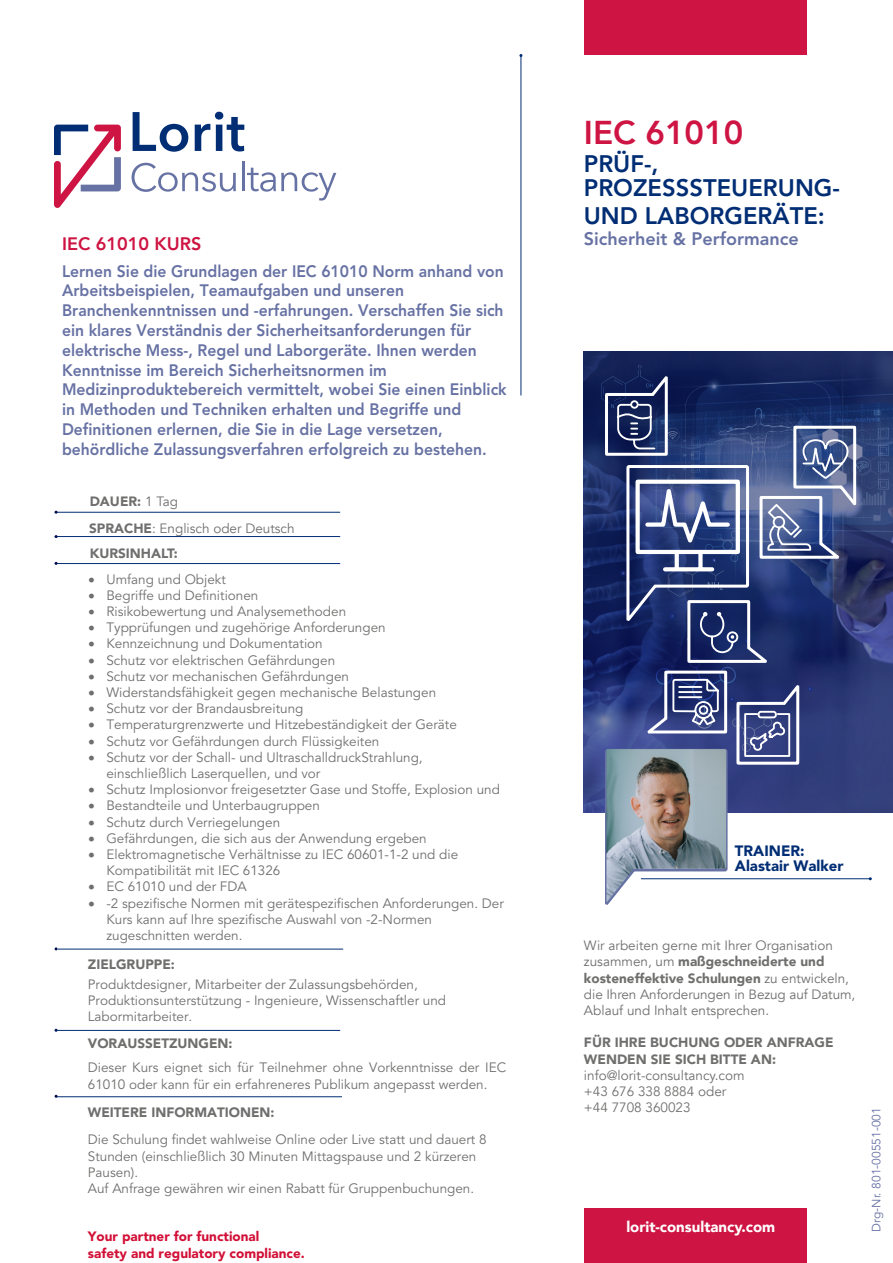
<style>
.page{position:relative;width:893px;height:1263px;background:#fff}
.page>*{position:absolute;margin:0;border:0;box-sizing:border-box;transform-origin:0 0}
.t1{font:800 33px "Avenir";color:#ce1442}
.t2{font:800 23.7px/24.5px "Avenir";color:#002d74}
.t3{font:800 18px "Avenir";color:#6772a4}
.t4{font:800 18px "Avenir";color:#ce1442}
.t5{font:800 16.5px/19.8px "Avenir";color:#6772a4;scale:.95 1}
.t6{font:900 15px/15.3px "Avenir";color:#002d74}
.t7{font:900 15px "Avenir";color:#fff}
.t8{font:13.5px/16.2px "Avenir";color:#6f6f6e}
.t9{font:900 13.5px/16.2px "Avenir";color:#6f6f6e}
.t10{font:900 13.5px/16.2px "Avenir";color:#d20f36}
.t11{font:12px "Avenir";color:#6772a4}
.s1{font-weight:900}
</style>
<div class="page">
<svg style="left:584px;top:351px;width:309px;height:462px;background:#26346d"></svg>
<hr style="left:641px;top:878px;width:229px;height:1px;background:#002d74">
<hr style="left:521px;top:56px;width:1px;height:339px;background:#002d74">
<div style="left:584px;top:1209px;width:223px;height:54px;background:#ce1442"></div>
<div style="left:584px;top:0;width:223px;height:54px;background:#ce1442"></div>
<svg style="left:54px;top:125px;width:67px;height:83px"></svg>
<svg style="left:133px;top:112px;width:111px;height:40px"></svg>
<svg style="left:132px;top:163px;width:104px;height:29px"></svg>
<hr style="left:242px;top:162px;width:2px;height:29px;background:#6772a4">
<svg style="left:247px;top:168px;width:89px;height:33px"></svg>
<hr style="left:55px;top:512px;width:285px;height:1px;background:#002d74">
<hr style="left:55px;top:536px;width:285px;height:1px;background:#002d74">
<hr style="left:55px;top:563px;width:285px;height:1px;background:#002d74">
<hr style="left:58px;top:949px;width:285px;height:1px;background:#002d74">
<svg style="left:603px;top:375px;width:256px;height:530px"></svg>
<hr style="left:55px;top:1030px;width:285px;height:1px;background:#002d74">
<hr style="left:57px;top:1096px;width:285px;height:1px;background:#002d74">
<img style="left:606px;top:749px;width:120px;height:153px">
<h3 class="t4" style="left:62px;top:230px;width:141px">IEC 61010 KURS</h3>
<p class="t5" style="left:62px;top:261px;width:469px">Lernen Sie die Grundlagen der IEC 61010 Norm anhand von Arbeitsbeispielen, Teamaufgaben und unseren Branchenkenntnissen und -erfahrungen. Verschaffen Sie sich ein klares Verständnis der Sicherheitsanforderungen für elektrische Mess-, Regel und Laborgeräte. Ihnen werden Kenntnisse im Bereich Sicherheitsnormen im Medizinproduktebereich vermittelt, wobei Sie einen Einblick in Methoden und Techniken erhalten und Begriffe und Definitionen erlernen, die Sie in die Lage versetzen, behördliche Zulassungsverfahren erfolgreich zu bestehen.</p>
<p class="t8" style="left:89px;top:489px;width:207px;line-height:26.5px"><span class="s1">DAUER:</span> 1 Tag<br><span class="s1">SPRACHE</span>: Englisch oder Deutsch</p>
<p class="t9" style="left:90px;top:545px;width:90px">KURSINHALT:</p>
<p class="t8" style="left:88px;top:571px;width:139px">• Umfang und Objekt</p>
<p class="t8" style="left:88px;top:587px;width:171px">• Begriffe und Definitionen</p>
<p class="t8" style="left:88px;top:603px;width:259px">• Risikobewertung und Analysemethoden</p>
<p class="t8" style="left:88px;top:619px;width:299px">• Typprüfungen und zugehörige Anforderungen</p>
<p class="t8" style="left:88px;top:636px;width:236px">• Kennzeichnung und Dokumentation</p>
<p class="t8" style="left:88px;top:652px;width:248px">• Schutz vor elektrischen Gefährdungen</p>
<p class="t8" style="left:88px;top:668px;width:262px">• Schutz vor mechanischen Gefährdungen</p>
<p class="t8" style="left:88px;top:684px;width:349px">• Widerstandsfähigkeit gegen mechanische Belastungen</p>
<p class="t8" style="left:88px;top:700px;width:216px">• Schutz vor der Brandausbreitung</p>
<p class="t8" style="left:88px;top:717px;width:370px">• Temperaturgrenzwerte und Hitzebeständigkeit der Geräte</p>
<p class="t8" style="left:88px;top:733px;width:293px">• Schutz vor Gefährdungen durch Flüssigkeiten</p>
<p class="t8" style="left:106px;top:749px;width:318px;text-indent:-18px">• Schutz vor der Schall- und UltraschalldruckStrahlung, einschließlich Laserquellen, und vor</p>
<p class="t8" style="left:88px;top:781px;width:413px">• Schutz Implosionvor freigesetzter Gase und Stoffe, Explosion und</p>
<p class="t8" style="left:88px;top:798px;width:233px">• Bestandteile und Unterbaugruppen</p>
<p class="t8" style="left:88px;top:814px;width:193px">• Schutz durch Verriegelungen</p>
<p class="t8" style="left:88px;top:830px;width:340px">• Gefährdungen, die sich aus der Anwendung ergeben</p>
<p class="t8" style="left:106px;top:846px;width:353px;text-indent:-18px">• Elektromagnetische Verhältnisse zu IEC 60601-1-2 und die<br>Kompatibilität mit IEC 61326</p>
<p class="t8" style="left:88px;top:879px;width:160px">• EC 61010 und der FDA</p>
<p class="t8" style="left:106px;top:895px;width:399px;text-indent:-18px">• -2 spezifische Normen mit gerätespezifischen Anforderungen. Der<br>Kurs kann auf Ihre spezifische Auswahl von -2-Normen zugeschnitten werden.</p>
<p class="t9" style="left:88px;top:956px;width:89px">ZIELGRUPPE:</p>
<p class="t8" style="left:88px;top:976px;width:360px">Produktdesigner, Mitarbeiter der Zulassungsbehörden,<br>Produktionsunterstützung - Ingenieure, Wissenschaftler und<br>Labormitarbeiter.</p>
<p class="t9" style="left:88px;top:1036px;width:146px">VORAUSSETZUNGEN:</p>
<p class="t8" style="left:88px;top:1059px;width:420px">Dieser Kurs eignet sich für Teilnehmer ohne Vorkenntnisse der IEC<br>61010 oder kann für ein erfahreneres Publikum angepasst werden.</p>
<p class="t9" style="left:88px;top:1104px;width:188px">WEITERE INFORMATIONEN:</p>
<p class="t8" style="left:88px;top:1132px;width:400px">Die Schulung findet wahlweise Online oder Live statt und dauert 8<br>Stunden (einschließlich 30 Minuten Mittagspause und 2 kürzeren Pausen).<br>Auf Anfrage gewähren wir einen Rabatt für Gruppenbuchungen.</p>
<p class="t10" style="left:88px;top:1228px;width:218px">Your partner for functional<br>safety and regulatory compliance.</p>
<h1 class="t1" style="left:584px;top:107px;width:161px">IEC 61010</h1>
<h2 class="t2" style="left:584px;top:151px;width:258px">PRÜF-,<br>PROZESSSTEUERUNG-</h2>
<h2 class="t2" style="left:584px;top:203px;width:243px">UND LABORGERÄTE:</h2>
<h3 class="t3" style="left:584px;top:228px;width:217px">Sicherheit &amp; Performance</h3>
<p class="t6" style="left:735px;top:843px;width:110px">TRAINER:<br>Alastair Walker</p>
<p class="t8" style="left:584px;top:937px;width:273px">Wir arbeiten gerne mit Ihrer Organisation zusammen, um <span class="s1">maßgeschneiderte und kosteneffektive Schulungen</span> zu entwickeln, die Ihren Anforderungen in Bezug auf Datum, Ablauf und Inhalt entsprechen.</p>
<p class="t9" style="left:584px;top:1034px;width:251px">FÜR IHRE BUCHUNG ODER ANFRAGE<br>WENDEN SIE SICH BITTE AN:</p>
<p class="t8" style="left:584px;top:1067px;width:162px">info@lorit-consultancy.com +43 676 338 8884 oder +44 7708 360023</p>
<p class="t7" style="left:626px;top:1214px;width:150px">lorit-consultancy.com</p>
<p class="t11" style="left:869px;top:1232px;width:126px;rotate:-90deg">Drg-Nr. 801-00551-001</p>
</div>
